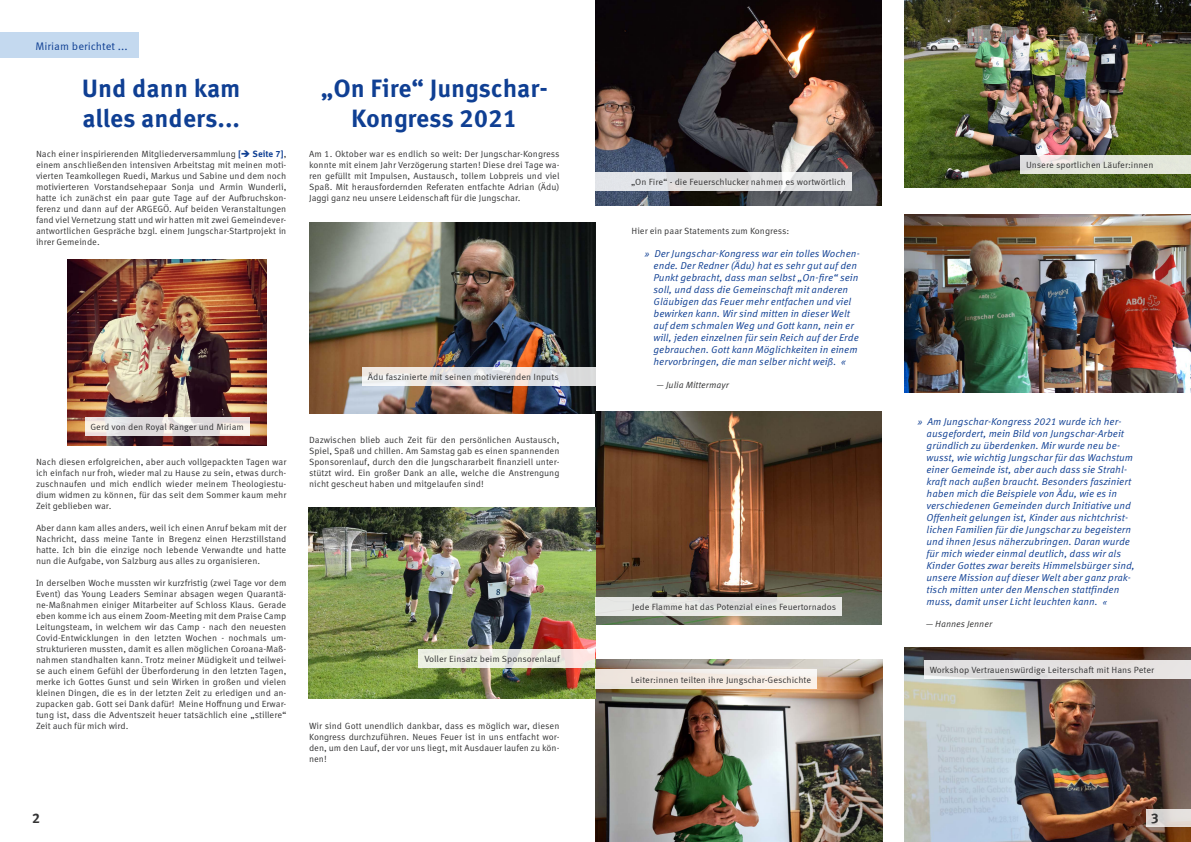
<style>
.page{position:relative;width:1191px;height:842px;background:#fff}
.page>*{position:absolute;margin:0;border:0;box-sizing:border-box;transform-origin:0 0}
.t1{font:700 25px/30px "Meta Correspondence Pro";color:#0f3f93}
.t2{font:700 14px "Meta Correspondence";color:#333334}
.t3{font:11px "Meta Correspondence";color:#0f3f93}
.t4{font:italic 10px/12px "Meta Correspondence Pro";color:#0f3f93}
.t5{font:9px/11px "Meta Correspondence Pro";color:#333334;text-align:justify}
.t6{font:9px "Meta Correspondence";color:#333334}
.t7{font:italic 9px "Meta Correspondence Pro";color:#333334}
.s1{font-weight:700;color:#0f3f93}
.s2{color:#0f3f93}
.s3{font-size:9px}
</style>
<div class="page">
<img style="left:309px;top:222px;width:286px;height:191px">
<img style="left:595px;top:412px;width:287px;height:212px">
<img style="left:904px;top:214px;width:287px;height:179px">
<img style="left:596px;top:659px;width:286px;height:183px">
<img style="left:309px;top:508px;width:286px;height:191px">
<img style="left:904px;top:0;width:287px;height:188px">
<img style="left:904px;top:647px;width:287px;height:195px">
<img style="left:595px;top:0;width:287px;height:206px">
<div style="left:0;top:32px;width:139px;height:26px;background:#c4d9ef"></div>
<div style="left:596px;top:670px;width:221px;height:19px;background:linear-gradient(to right,#ece2da,#fcf4ed)"></div>
<svg style="left:419px;top:649px;width:176px;height:18px;background:#edebe2"></svg>
<svg style="left:362px;top:368px;width:233px;height:18px;background:#e6e5e5"></svg>
<svg style="left:1020px;top:156px;width:171px;height:18px;background:#e3e5dc"></svg>
<img style="left:68px;top:260px;width:198px;height:185px">
<svg style="left:85px;top:417px;width:165px;height:18px;background:#e8e4e2"></svg>
<div style="left:595px;top:597px;width:246px;height:18px;background:linear-gradient(to right,#e5e6e4,#e5e5e2)"></div>
<div style="left:924px;top:660px;width:267px;height:19px;background:#e4e1e1"></div>
<div style="left:595px;top:173px;width:256px;height:18px;background:linear-gradient(to right,#dfe0e3,#e4e4e4)"></div>
<div style="left:1146px;top:809px;width:45px;height:17px;background:linear-gradient(to right,#d6d2d0,#e6e1dc)"></div>
<p class="t3" style="left:35px;top:40px;width:94px">Miriam berichtet ...</p>
<h1 class="t1" style="left:82px;top:71px;width:160px">Und dann kam alles anders...</h1>
<p class="t5" style="left:36px;top:148px;width:252px">Nach einer inspirierenden Mitgliederversammlung <span class="s1">[</span><span class="s2">➔</span> <span class="s1">Seite 7]</span>, einem anschließenden intensiven Arbeitstag mit meinen moti&shy;vierten Teamkollegen Ruedi, Markus und Sabine und dem noch motivierteren Vorstandsehepaar Sonja und Armin Wunderli, hatte ich zunächst ein paar gute Tage auf der Aufbruchskon&shy;ferenz und dann auf der ARGEGÖ. Auf beiden Veranstaltungen fand viel Vernetzung statt und wir hatten mit zwei Gemeindever&shy;antwortlichen Gespräche bzgl. einem Jungschar-Startprojekt in ihrer Gemeinde.</p>
<h1 class="t1" style="left:321px;top:71px;width:229px;text-align:center">„On Fire“ Jungschar-<br>Kongress 2021</h1>
<p class="t5" style="left:309px;top:148px;width:252px">Am 1. Oktober war es endlich so weit: Der Jungschar-Kongress konnte mit einem Jahr Verzögerung starten! Diese drei Tage wa&shy;ren gefüllt mit Impulsen, Austausch, tollem Lobpreis und viel Spaß. Mit herausfordernden Referaten entfachte Adrian (Ädu)<br>Jaggi ganz neu unsere Leidenschaft für die Jungschar.</p>
<p class="t6" style="left:90px;top:421px;width:155px">Gerd von den Royal Ranger und Miriam</p>
<p class="t5" style="left:36px;top:456px;width:252px">Nach diesen erfolgreichen, aber auch vollgepackten Tagen war ich einfach nur froh, wieder mal zu Hause zu sein, etwas durch&shy;zuschnaufen und mich endlich wieder meinem Theologiestu&shy;dium widmen zu können, für das seit dem Sommer kaum mehr Zeit geblieben war.</p>
<p class="t5" style="left:36px;top:522px;width:252px">Aber dann kam alles anders, weil ich einen Anruf bekam mit der Nachricht, dass meine Tante in Bregenz einen Herzstillstand hatte. Ich bin die einzige noch lebende Verwandte und hatte nun die Aufgabe, von Salzburg aus alles zu organisieren.</p>
<p class="t5" style="left:36px;top:577px;width:252px">In derselben Woche mussten wir kurzfristig (zwei Tage vor dem Event) das Young Leaders Seminar absagen wegen Quarantä&shy;ne-Maßnahmen einiger Mitarbeiter auf Schloss Klaus. Gerade eben komme ich aus einem Zoom-Meeting mit dem Praise Camp Leitungsteam, in welchem wir das Camp - nach den neuesten Covid-Entwicklungen in den letzten Wochen - nochmals um&shy;strukturieren mussten, damit es allen möglichen Coroana-Maß&shy;nahmen standhalten kann. Trotz meiner Müdigkeit und teilwei&shy;se auch einem Gefühl der Überforderung in den letzten Tagen, merke ich Gottes Gunst und sein Wirken in großen und vielen kleinen Dingen, die es in der letzten Zeit zu erledigen und an&shy;zupacken gab. Gott sei Dank dafür! Meine Hoffnung und Erwar&shy;tung ist, dass die Adventszeit heuer tatsächlich eine „stillere“ Zeit auch für mich wird.</p>
<p class="t6" style="left:368px;top:372px;width:192px">Ädu faszinierte mit seinen motivierenden Inputs</p>
<p class="t5" style="left:309px;top:434px;width:252px">Dazwischen blieb auch Zeit für den persönlichen Austausch, Spiel, Spaß und chillen. Am Samstag gab es einen spannenden Sponsorenlauf, durch den die Jungschararbeit finanziell unter&shy;stützt wird. Ein großer Dank an alle, welche die Anstrengung nicht gescheut haben und mitgelaufen sind!</p>
<p class="t6" style="left:424px;top:653px;width:137px">Voller Einsatz beim Sponsorenlauf</p>
<p class="t5" style="left:309px;top:720px;width:252px">Wir sind Gott unendlich dankbar, dass es möglich war, diesen Kongress durchzuführen. Neues Feuer ist in uns entfacht wor&shy;den, um den Lauf, der vor uns liegt, mit Ausdauer laufen zu kön&shy;nen!</p>
<p class="t6" style="left:631px;top:177px;width:217px">„On Fire“ - die Feuerschlucker nahmen es wortwörtlich</p>
<p class="t5" style="left:631px;top:225px;width:159px">Hier ein paar Statements zum Kongress:</p>
<p class="t4" style="left:653px;top:247px;width:208px;text-indent:-9px">» Der Jungschar-Kongress war ein tolles Wochen&shy;ende. Der Redner (Ädu) hat es sehr gut auf den Punkt gebracht, dass man selbst „On-fire“ sein soll, und dass die Gemeinschaft mit anderen Gläubigen das Feuer mehr entfachen und viel bewirken kann. Wir sind mitten in dieser Welt auf dem schmalen Weg und Gott kann, nein er will, jeden einzelnen für sein Reich auf der Erde gebrauchen. Gott kann Möglichkeiten in einem hervorbringen, die man selber nicht weiß. «</p>
<p class="t7" style="left:656px;top:378px;width:74px">— Julia Mittermayr</p>
<p class="t6" style="left:632px;top:601px;width:205px">Jede Flamme hat das Potenzial eines Feuertornados</p>
<p class="t6" style="left:631px;top:675px;width:182px">Leiter:innen teilten ihre Jungschar-Geschichte</p>
<p class="t6" style="left:1026px;top:160px;width:129px">Unsere sportlichen Läufer:innen</p>
<p class="t4" style="left:926px;top:415px;width:210px;text-indent:-9px">» Am Jungschar-Kongress 2021 wurde ich her&shy;ausgefordert, mein Bild von Jungschar-Arbeit gründlich zu überdenken. Mir wurde neu be&shy;wusst, wie wichtig Jungschar für das Wachstum einer Gemeinde ist, aber auch dass sie Strahl&shy;kraft nach außen braucht. Besonders fasziniert haben mich die Beispiele von Ädu, wie es in verschiedenen Gemeinden durch Initiative und Offenheit gelungen ist, Kinder aus nichtchrist&shy;lichen Familien für die Jungschar zu begeistern und ihnen Jesus näherzubringen. Daran wurde für mich wieder einmal deutlich, dass wir als Kinder Gottes zwar bereits Himmelsbürger sind, unsere Mission auf dieser Welt aber ganz prak&shy;tisch mitten unter den Menschen stattfinden muss, damit unser Licht leuchten kann. <span class="s3">«</span></p>
<p class="t7" style="left:925px;top:617px;width:68px">— Hannes Jenner</p>
<p class="t6" style="left:929px;top:665px;width:226px">Workshop Vertrauenswürdige Leiterschaft mit Hans Peter</p>
<h2 class="t2" style="left:32px;top:809px;width:10px">2</h2>
<h2 class="t2" style="left:1150px;top:809px;width:10px">3</h2>
</div>
